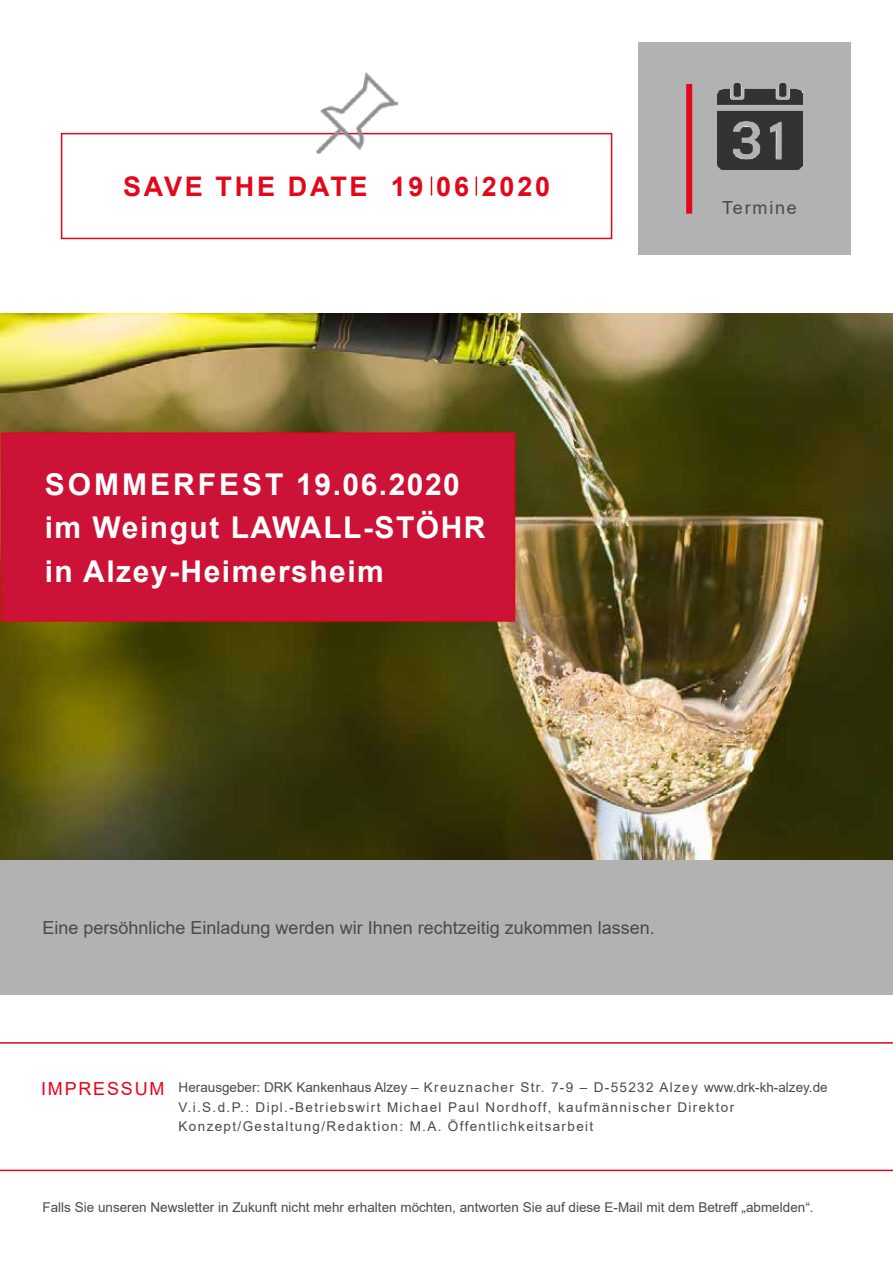
<style>
.page{position:relative;width:893px;height:1263px;background:#fff}
.page>*{position:absolute;margin:0;border:0;box-sizing:border-box;transform-origin:0 0}
.t1{font:700 30px/43.5px "Arial";letter-spacing:.05em;color:#fff}
.t2{font:700 27px "Arial";letter-spacing:.1em;color:#e2071b}
.t3{font:18px "Arial";color:#4a4a49}
.t4{font:18px "Arial";letter-spacing:.1em;color:#e2071b}
.t5{font:18px "Arial";letter-spacing:.1em;color:#4a4a49}
.t6{font:13.5px/19.5px "Arial";letter-spacing:.1em;color:#4a4a49}
.t7{font:13.5px "Arial";color:#4a4a49}
</style>
<div class="page">
<div style="left:0;top:860px;width:893px;height:135px;background:#b3b2b2"></div>
<div style="left:61px;top:133px;width:551px;height:106px;border:2px solid #e2071b"></div>
<img style="left:316px;top:72px;width:81px;height:81px">
<svg style="left:431px;top:176px;width:1px;height:20px"></svg>
<svg style="left:476px;top:176px;width:1px;height:20px"></svg>
<img style="left:1px;top:313px;width:892px;height:547px">
<div style="left:2px;top:433px;width:512px;height:188px;background:#cc1236"></div>
<div style="left:1px;top:432px;width:514px;height:190px;border:2px solid #e2071b"></div>
<hr style="left:0;top:1169px;width:893px;height:2px;background:#e2071b">
<div style="left:638px;top:43px;width:212px;height:212px;background:#b3b2b2"></div>
<img style="left:717px;top:84px;width:85px;height:85px">
<div style="left:686px;top:84px;width:6px;height:130px;background:#e2071b"></div>
<hr style="left:0;top:1042px;width:893px;height:2px;background:#e2071b">
<h2 class="t2" style="left:123px;top:167px;width:428px">SAVE THE DATE 19 06 2020</h2>
<h1 class="t1" style="left:45px;top:462px;width:442px">SOMMERFEST 19.06.2020 im Weingut LAWALL-STÖHR in Alzey-Heimersheim</h1>
<h3 class="t5" style="left:722px;top:195px;width:76px">Termine</h3>
<h3 class="t3" style="left:43px;top:915px;width:614px">Eine persöhnliche Einladung werden wir Ihnen rechtzeitig zukommen lassen.</h3>
<h3 class="t4" style="left:41px;top:1076px;width:125px">IMPRESSUM</h3>
<p class="t6" style="left:179px;top:1077px;width:651px">Herausgeber: DRK Kankenhaus Alzey – Kreuznacher Str. 7-9 – D-55232 Alzey www.drk-kh-alzey.de<br>V.i.S.d.P.: Dipl.-Betriebswirt Michael Paul Nordhoff, kaufmännischer Direktor<br>Konzept/Gestaltung/Redaktion: M.A. Öffentlichkeitsarbeit</p>
<p class="t7" style="left:43px;top:1198px;width:772px">Falls Sie unseren Newsletter in Zukunft nicht mehr erhalten möchten, antworten Sie auf diese E-Mail mit dem Betreff „abmelden“.</p>
</div>
